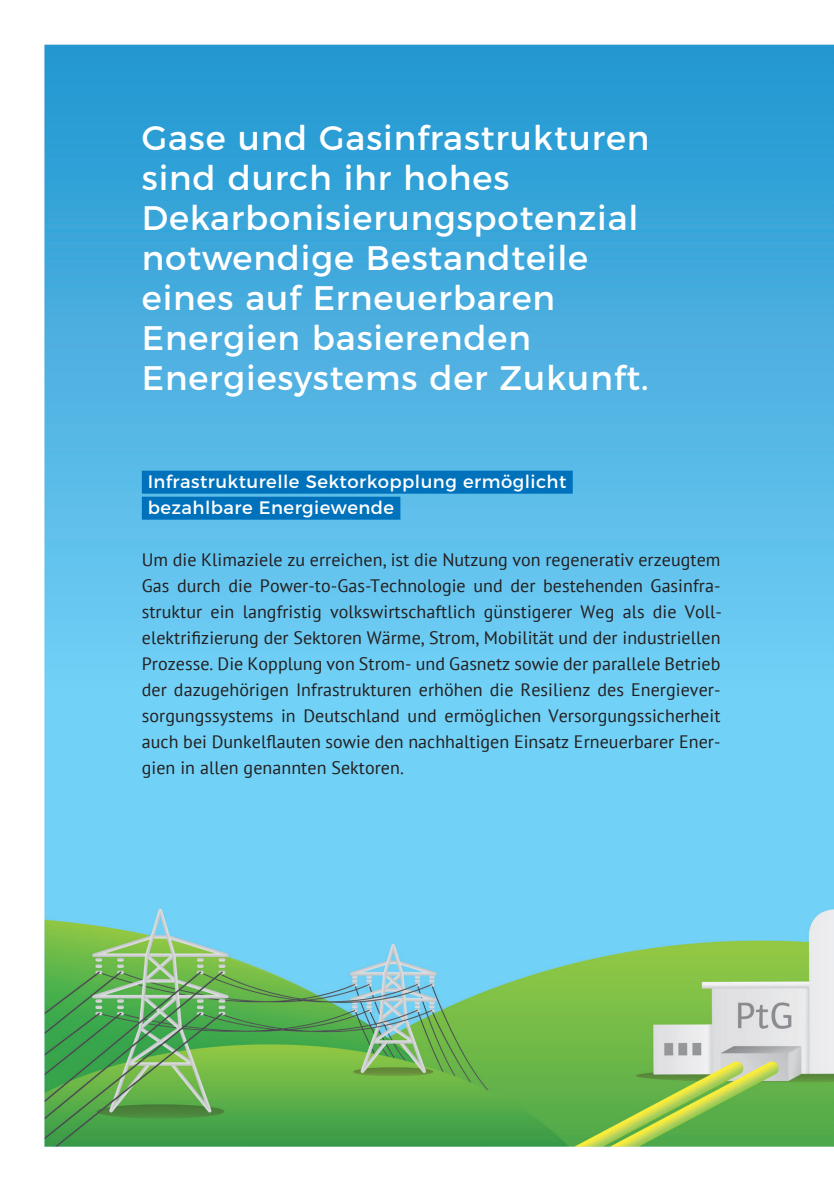
<style>
.page{position:relative;width:834px;height:1191px;background:#fff}
.page>*{position:absolute;margin:0;border:0;box-sizing:border-box;transform-origin:0 0}
.Intotext{font:34px "Montserrat";letter-spacing:.025em;color:#fff}
.t1{font:18px/26px "PT Sans";letter-spacing:.005em;color:#231f20;text-align:justify}
.t2{font:18px "Montserrat";letter-spacing:.025em;color:#fff}
</style>
<div class="page">
<img style="left:44px;top:44px;width:789px;height:1103px">
<div style="left:142px;top:471px;width:430px;height:23px;background:#0072bc"></div>
<div style="left:142px;top:497px;width:258px;height:23px;background:#0072bc"></div>
<p class="Intotext" style="left:142px;top:111px;width:509px">Gase und Gasinfrastrukturen</p>
<p class="Intotext" style="left:142px;top:151px;width:369px">sind durch ihr hohes</p>
<p class="Intotext" style="left:142px;top:191px;width:498px">Dekarbonisierungspotenzial</p>
<p class="Intotext" style="left:142px;top:231px;width:448px">notwendige Bestandteile</p>
<p class="Intotext" style="left:142px;top:271px;width:414px">eines auf Erneuerbaren</p>
<p class="Intotext" style="left:142px;top:311px;width:390px">Energien basierenden</p>
<p class="Intotext" style="left:142px;top:351px;width:508px">Energiesystems der Zukunft.</p>
<p class="t2" style="left:148px;top:467px;width:420px">Infrastrukturelle Sektorkopplung ermöglicht</p>
<p class="t2" style="left:148px;top:493px;width:248px">bezahlbare Energiewende</p>
<p class="t1" style="left:142px;top:546px;width:581px">Um die Klimaziele zu erreichen, ist die Nutzung von regenerativ erzeugtem Gas durch die Power-to-Gas-Technologie und der bestehenden Gasinfra&shy;struktur ein langfristig volkswirtschaftlich günstigerer Weg als die Voll&shy;elektrifizierung der Sektoren Wärme, Strom, Mobilität und der industriellen Prozesse. Die Kopplung von Strom- und Gasnetz sowie der parallele Betrieb der dazugehörigen Infrastrukturen erhöhen die Resilienz des Energiever&shy;sorgungssystems in Deutschland und ermöglichen Versorgungssicherheit auch bei Dunkelflauten sowie den nachhaltigen Einsatz Erneuerbarer Ener&shy;gien in allen genannten Sektoren.</p>
</div>
